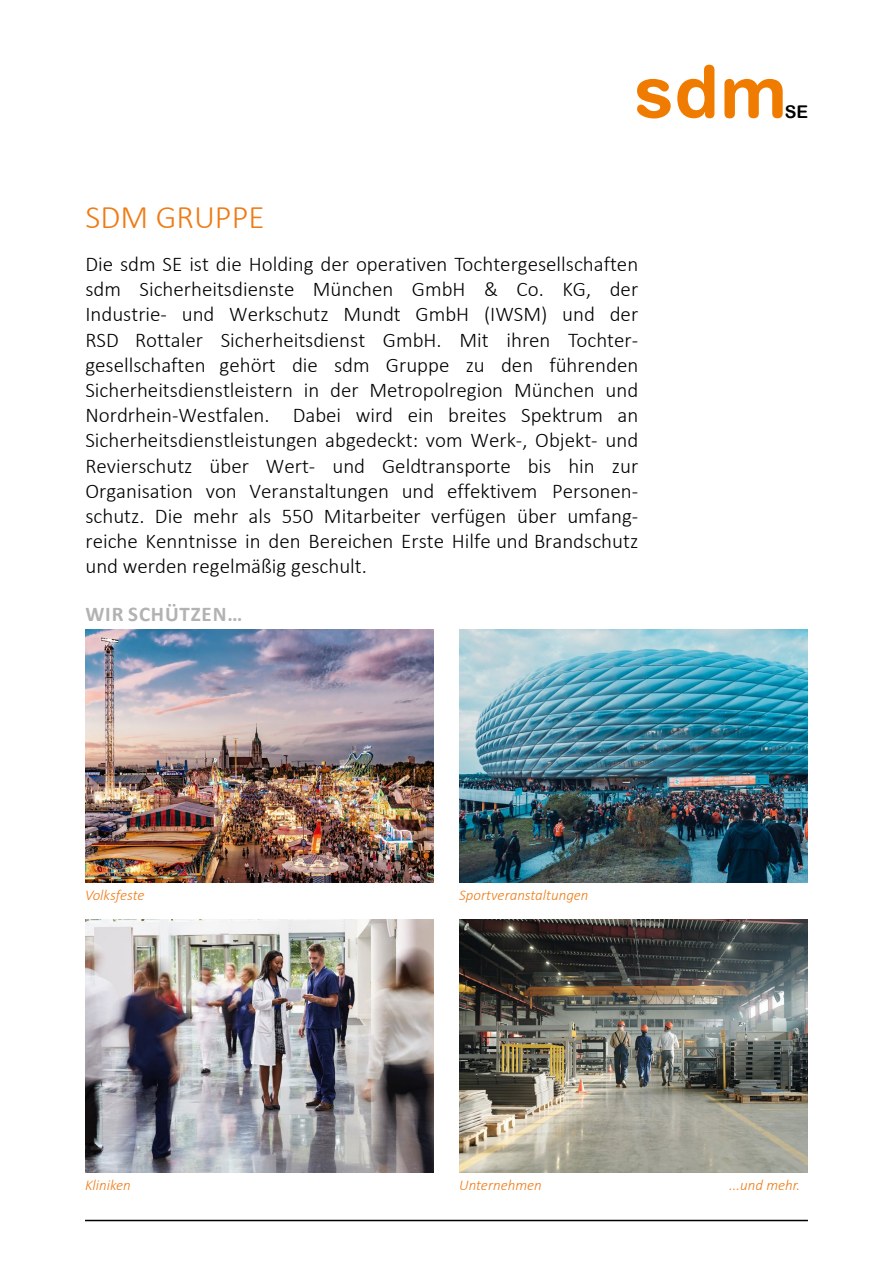
<style>
.page{position:relative;width:893px;height:1263px;background:#fff}
.page>*{position:absolute;margin:0;border:0;box-sizing:border-box;transform-origin:0 0}
.t1{font:300 33px "Calibri";color:#ef7b14}
.t2{font:300 21px/25.2px "Calibri";color:#000;text-align:justify}
.t3{font:700 21px "Calibri";letter-spacing:.04em;color:#b3b2b2}
.t4{font:17.55px "Arial Rounded MT Bold";color:#000}
.t5{font:italic 300 15px "Calibri";color:#ef7b14}
</style>
<div class="page">
<svg style="left:637px;top:79px;width:34px;height:39px"></svg>
<svg style="left:724px;top:79px;width:59px;height:39px"></svg>
<svg style="left:677px;top:65px;width:37px;height:53px"></svg>
<hr style="left:85px;top:1220px;width:723px;height:1px;background:#000">
<img style="left:85px;top:629px;width:349px;height:253px">
<img style="left:85px;top:919px;width:349px;height:253px">
<img style="left:459px;top:629px;width:349px;height:253px">
<img style="left:459px;top:919px;width:349px;height:253px">
<h1 class="t1" style="left:85px;top:196px;width:181px">SDM GRUPPE</h1>
<p class="t2" style="left:85px;top:251px;width:554px">Die sdm SE ist die Holding der operativen Tochtergesellschaften sdm Sicherheitsdienste München GmbH &amp; Co. KG, der Industrie- und Werkschutz Mundt GmbH (IWSM) und der RSD Rottaler Sicherheitsdienst GmbH. Mit ihren Tochter&shy;gesellschaften gehört die sdm Gruppe zu den führenden Sicherheitsdienstleistern in der Metropolregion München und Nordrhein-Westfalen. Dabei wird ein breites Spektrum an Sicherheitsdienstleistungen abgedeckt: vom Werk-, Objekt- und Revierschutz über Wert- und Geldtransporte bis hin zur Organisation von Veranstaltungen und effektivem Personen&shy;schutz. Die mehr als 550 Mitarbeiter verfügen über umfang&shy;reiche Kenntnisse in den Bereichen Erste Hilfe und Brandschutz und werden regelmäßig geschult.</p>
<p class="t3" style="left:85px;top:599px;width:158px">WIR SCHÜTZEN…</p>
<p class="t5" style="left:85px;top:886px;width:61px">Volksfeste</p>
<p class="t5" style="left:459px;top:886px;width:131px">Sportveranstaltungen</p>
<p class="t4" style="left:785px;top:102px;width:25px">SE</p>
<p class="t5" style="left:85px;top:1176px;width:47px">Kliniken</p>
<p class="t5" style="left:459px;top:1176px;width:84px">Unternehmen</p>
<p class="t5" style="left:729px;top:1176px;width:73px">...und mehr.</p>
</div>
